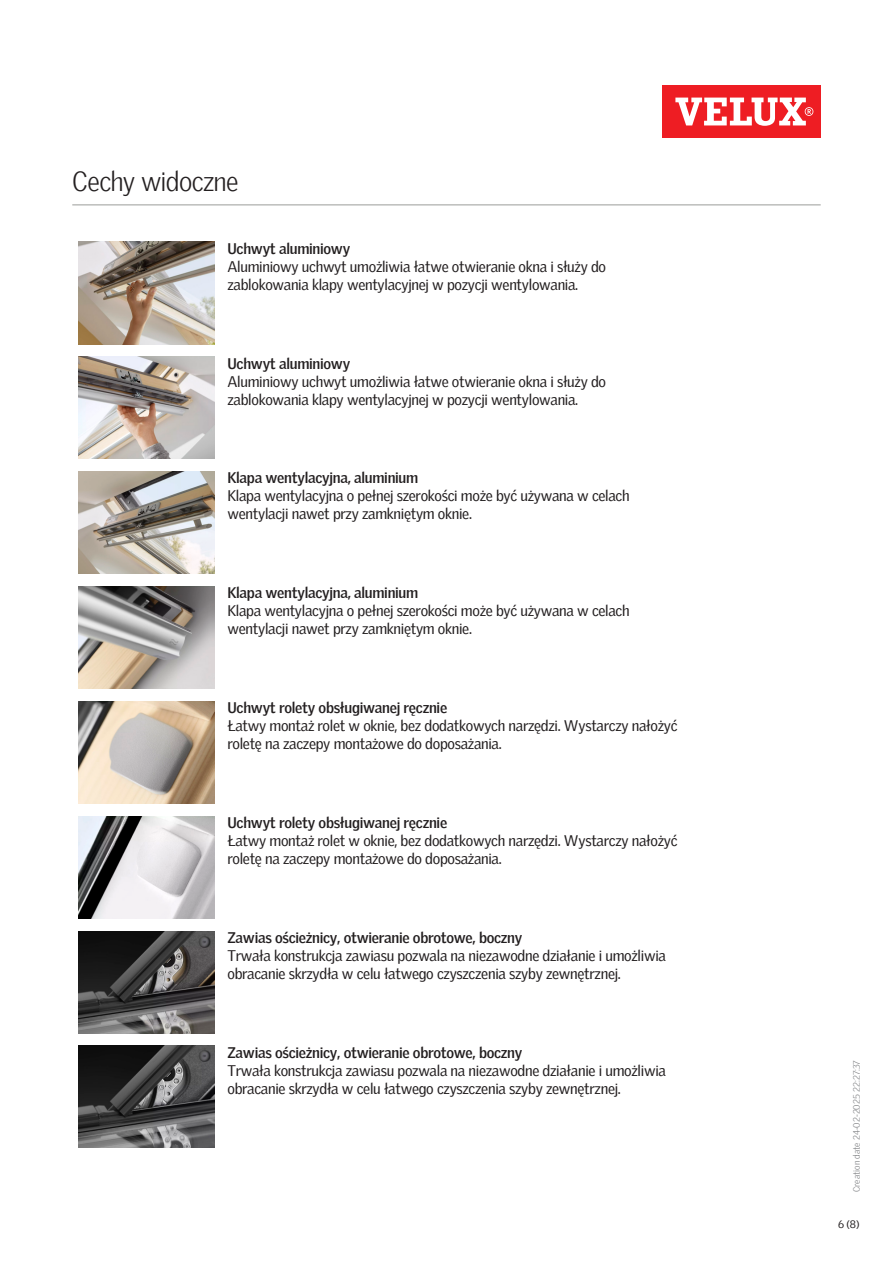
<style>
.page{position:relative;width:893px;height:1263px;background:#fff}
.page>*{position:absolute;margin:0;border:0;box-sizing:border-box;transform-origin:0 0}
.Headline_With_Line_B{font:300 27px "Velux Gothic";letter-spacing:-.025em;color:#231f20}
.Body_Heading{font:15px/18px "Velux Gothic";letter-spacing:-.02em;color:#231f20}
.t1{font:10.5px "Velux Gothic";color:#231f20}
.t2{font:300 9px "Velux Gothic";color:#7c7e81}
.s1{font-weight:700}
</style>
<div class="page">
<div style="left:662px;top:85px;width:159px;height:53px;background:#ee1d23"></div>
<svg style="left:675px;top:98px;width:138px;height:28px"></svg>
<hr style="left:72px;top:204px;width:749px;height:2px;background:#bcbdbb">
<img style="left:79px;top:242px;width:136px;height:102px">
<img style="left:79px;top:357px;width:136px;height:102px">
<img style="left:79px;top:472px;width:136px;height:102px">
<img style="left:79px;top:586px;width:136px;height:102px">
<img style="left:79px;top:701px;width:136px;height:102px">
<img style="left:79px;top:816px;width:136px;height:102px">
<img style="left:79px;top:931px;width:136px;height:102px">
<img style="left:79px;top:1046px;width:136px;height:102px">
<p class="Headline_With_Line_B" style="left:72px;top:161px;width:168px">Cechy widoczne</p>
<p class="Body_Heading" style="left:227px;top:238px;width:380px"><span class="s1">Uchwyt aluminiowy<br></span>Aluminiowy uchwyt umożliwia łatwe otwieranie okna i służy do zablokowania klapy wentylacyjnej w pozycji wentylowania.</p>
<p class="Body_Heading" style="left:227px;top:353px;width:380px"><span class="s1">Uchwyt aluminiowy<br></span>Aluminiowy uchwyt umożliwia łatwe otwieranie okna i służy do zablokowania klapy wentylacyjnej w pozycji wentylowania.</p>
<p class="Body_Heading" style="left:227px;top:468px;width:404px"><span class="s1">Klapa wentylacyjna, aluminium<br></span>Klapa wentylacyjna o pełnej szerokości może być używana w celach wentylacji nawet przy zamkniętym oknie.</p>
<p class="Body_Heading" style="left:227px;top:582px;width:404px"><span class="s1">Klapa wentylacyjna, aluminium<br></span>Klapa wentylacyjna o pełnej szerokości może być używana w celach wentylacji nawet przy zamkniętym oknie.</p>
<p class="Body_Heading" style="left:227px;top:697px;width:452px"><span class="s1">Uchwyt rolety obsługiwanej ręcznie<br></span>Łatwy montaż rolet w oknie, bez dodatkowych narzędzi. Wystarczy nałożyć roletę na zaczepy montażowe do doposażania.</p>
<p class="Body_Heading" style="left:227px;top:812px;width:452px"><span class="s1">Uchwyt rolety obsługiwanej ręcznie<br></span>Łatwy montaż rolet w oknie, bez dodatkowych narzędzi. Wystarczy nałożyć roletę na zaczepy montażowe do doposażania.</p>
<p class="Body_Heading" style="left:227px;top:927px;width:440px"><span class="s1">Zawias ościeżnicy, otwieranie obrotowe, boczny<br></span>Trwała konstrukcja zawiasu pozwala na niezawodne działanie i umożliwia obracanie skrzydła w celu łatwego czyszczenia szyby zewnętrznej.</p>
<p class="Body_Heading" style="left:227px;top:1042px;width:440px"><span class="s1">Zawias ościeżnicy, otwieranie obrotowe, boczny<br></span>Trwała konstrukcja zawiasu pozwala na niezawodne działanie i umożliwia obracanie skrzydła w celu łatwego czyszczenia szyby zewnętrznej.</p>
<p class="t2" style="left:850px;top:1192px;width:133px;rotate:-90deg">Creation date 24-02-2025 22:27:37</p>
<p class="t1" style="left:838px;top:1216px;width:23px">6 (8)</p>
</div>
